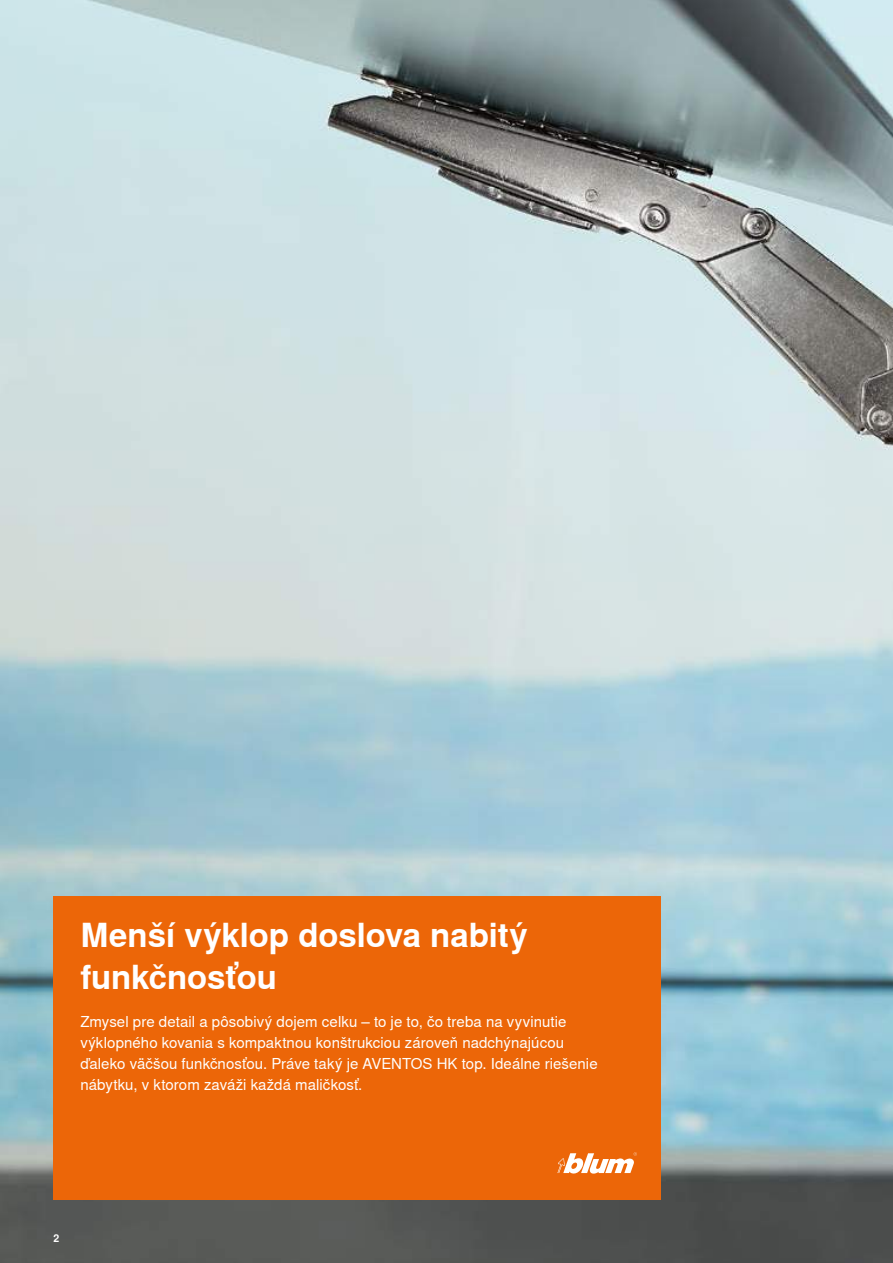
<style>
.page{position:relative;width:893px;height:1263px;background:#fff}
.page>*{position:absolute;margin:0;border:0;box-sizing:border-box;transform-origin:0 0}
.t1{font:700 33px/42px "Nimbus Sans Global";letter-spacing:-.005em;color:#fff}
.t2{font:15px/21px "Nimbus Sans Global";letter-spacing:.005em;color:#fff}
.t3{font:700 10.5px "Nimbus Sans Global";color:#fff}
</style>
<div class="page">
<img style="left:0;top:0;width:893px;height:1263px">
<div style="left:54px;top:896px;width:607px;height:304px;background:#ec6608"></div>
<svg style="left:557px;top:1152px;width:80px;height:21px"></svg>
<h1 class="t1" style="left:80px;top:915px;width:449px">Menší výklop doslova nabitý funkčnosťou</h1>
<p class="t2" style="left:80px;top:1011px;width:519px">Zmysel pre detail a pôsobivý dojem celku – to je to, čo treba na vyvinutie výklopného kovania s kompaktnou konštrukciou zároveň nadchýnajúcou ďaleko väčšou funkčnosťou. Práve taký je AVENTOS HK top. Ideálne riešenie nábytku, v ktorom zaváži každá maličkosť.</p>
<p class="t3" style="left:54px;top:1232px;width:7px">2</p>
</div>
